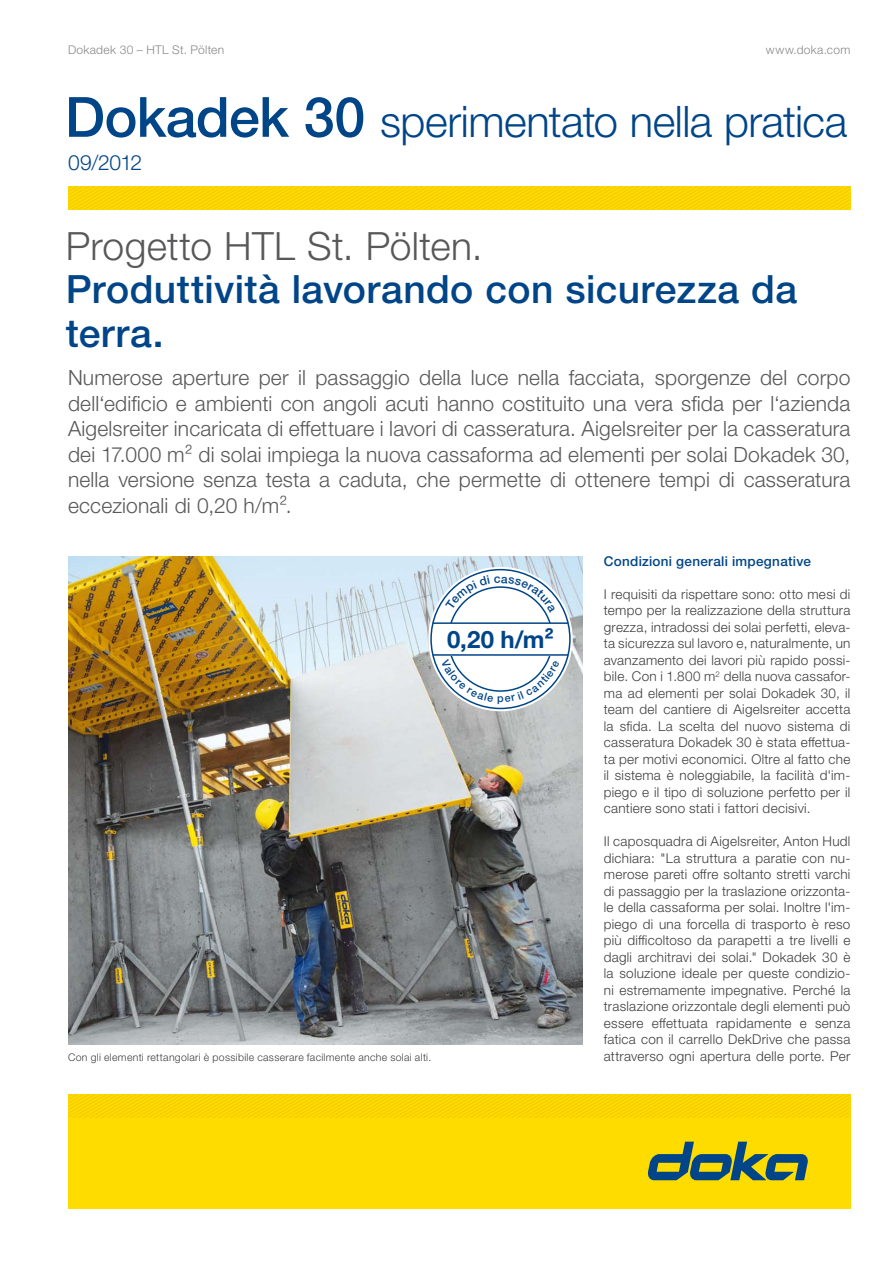
<style>
.page{position:relative;width:893px;height:1263px;background:#fff}
.page>*{position:absolute;margin:0;border:0;box-sizing:border-box;transform-origin:0 0}
.t1{font:300 43.5px "Helvetica Neue LTW1 G";letter-spacing:-.01em;color:#004588}
.t2{font:500 39px/43.5px "Helvetica Neue LTW1 G";letter-spacing:.01em;color:#004588}
.t3{font:300 39px "Helvetica Neue LTW1 G";letter-spacing:.01em;color:#58585a}
.t4{font:700 24px "Helvetica Neue LTW1 G";color:#004588}
.t5{font:300 21px/25.5px "Helvetica Neue LTW1 G";letter-spacing:.005em;color:#58585a;text-align:justify}
.t6{font:300 21px "Helvetica Neue LTW1 G";letter-spacing:-.02em;color:#004588}
.t7{font:300 13.5px/16.5px "Helvetica Neue LTW1 G";letter-spacing:.02em;color:#3e3e40;text-align:justify}
.t8{font:500 13.5px "Helvetica Neue LTW1 G";letter-spacing:.02em;color:#004588}
.t9{font:300 12px "Helvetica Neue LTW1 G";letter-spacing:.025em;color:#87888a}
.t10{font:500 10.95px "Helvetica Neue LTW1 G";color:#004588}
.t11{font:300 10.5px "Helvetica Neue LTW1 G";letter-spacing:.03em;color:#3e3e40}
.s1{font-weight:500;font-size:55.5px}
</style>
<div class="page">
<svg style="left:68px;top:186px;width:782px;height:24px;background:#fad400"></svg>
<img style="left:68px;top:556px;width:515px;height:488px">
<div style="left:68px;top:1110px;width:782px;height:99px;background:#ffdc00"></div>
<svg style="left:68px;top:1094px;width:782px;height:24px"></svg>
<svg style="left:647px;top:1142px;width:161px;height:38px"></svg>
<div style="left:428px;top:567px;width:145px;height:144px;background:#fff;border-radius:50%"></div>
<hr style="left:433px;top:622px;width:135px;height:2px;background:#004588">
<hr style="left:433px;top:654px;width:135px;height:2px;background:#004588">
<svg style="left:445px;top:575px;width:111px;height:38px"></svg>
<svg style="left:441px;top:658px;width:52px;height:44px"></svg>
<svg style="left:505px;top:660px;width:55px;height:42px"></svg>
<p class="t9" style="left:68px;top:42px;width:158px">Dokadek 30 – HTL St. Pölten</p>
<p class="t9" style="left:766px;top:42px;width:86px">www.doka.com</p>
<h1 class="t1" style="left:65px;top:95px;width:784px"><span class="s1">Dokadek 30</span> sperimentato nella pratica</h1>
<h3 class="t6" style="left:68px;top:150px;width:76px">09/2012</h3>
<h2 class="t3" style="left:66px;top:222px;width:418px">Progetto HTL St. Pölten.</h2>
<h2 class="t2" style="left:66px;top:268px;width:733px">Produttività lavorando con sicurezza da terra.</h2>
<p class="t5" style="left:68px;top:365px;width:784px">Numerose aperture per il passaggio della luce nella facciata, sporgenze del corpo dell‘edificio e ambienti con angoli acuti hanno costituito una vera sfida per l‘azienda Aigelsreiter incaricata di effettuare i lavori di casseratura. Aigelsreiter per la casseratura dei 17.000 m² di solai impiega la nuova cassaforma ad elementi per solai Dokadek 30, nella versione senza testa a caduta, che permette di ottenere tempi di casseratura eccezionali di 0,20 h/m².</p>
<h3 class="t4" style="left:447px;top:624px;width:108px">0,20 h/m²</h3>
<p class="t10" style="left:497px;top:692px;width:8px">p</p>
<p class="t8" style="left:604px;top:553px;width:209px">Condizioni generali impegnative</p>
<p class="t7" style="left:604px;top:585px;width:248px">I requisiti da rispettare sono: otto mesi di tempo per la realizzazione della struttura grezza, intradossi dei solai perfetti, eleva&shy;ta sicurezza sul lavoro e, naturalmente, un avanzamento dei lavori più rapido possi&shy;bile. Con i 1.800 m<sup>2</sup> della nuova cassafor&shy;ma ad elementi per solai Dokadek 30, il team del cantiere di Aigelsreiter accetta la sfida. La scelta del nuovo sistema di casseratura Dokadek 30 è stata effettua&shy;ta per motivi economici. Oltre al fatto che il sistema è noleggiabile, la facilità d'im&shy;piego e il tipo di soluzione perfetto per il cantiere sono stati i fattori decisivi.</p>
<p class="t7" style="left:604px;top:833px;width:248px">Il caposquadra di Aigelsreiter, Anton Hudl dichiara: "La struttura a paratie con nu&shy;merose pareti offre soltanto stretti varchi di passaggio per la traslazione orizzonta&shy;le della cassaforma per solai. Inoltre l'im&shy;piego di una forcella di trasporto è reso più difficoltoso da parapetti a tre livelli e dagli architravi dei solai." Dokadek 30 è la soluzione ideale per queste condizio&shy;ni estremamente impegnative. Perché la traslazione orizzontale degli elementi può essere effettuata rapidamente e senza fatica con il carrello DekDrive che passa</p>
<p class="t11" style="left:68px;top:1050px;width:365px">Con gli elementi rettangolari è possibile casserare facilmente anche solai alti.</p>
<p class="t7" style="left:604px;top:1047px;width:248px">attraverso ogni apertura delle porte. Per</p>
</div>
